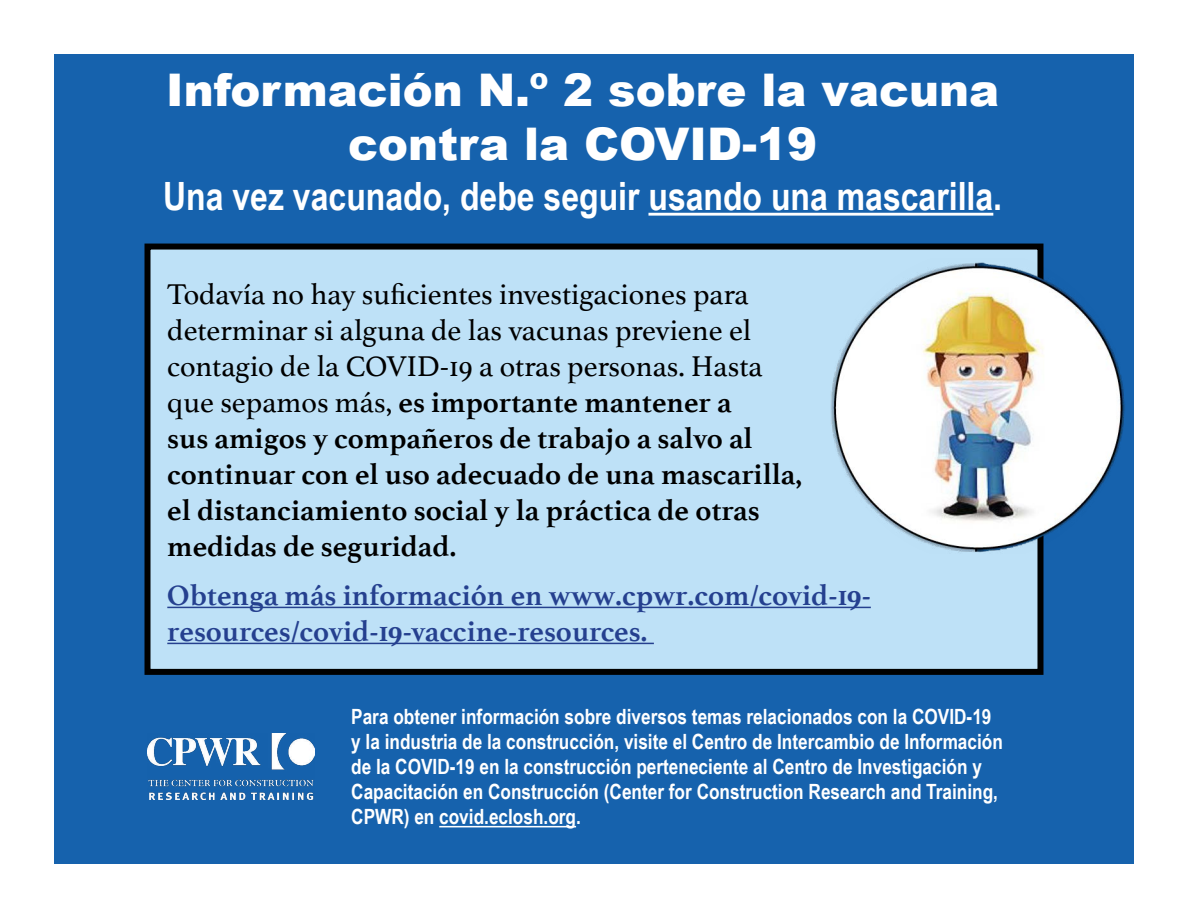
<style>
.page{position:relative;width:1188px;height:918px;background:#fff}
.page>*{position:absolute;margin:0;border:0;box-sizing:border-box;transform-origin:0 0}
.t1{font:900 45px/54px "Arial";color:#fff;text-align:center}
.t2{font:700 39px "Arial Narrow";color:#fff}
.t3{font:700 30px/36px "Athelas";color:#000}
.t4{font:700 30px/36px "Athelas";color:#25408f}
.t5{font:700 21px/25.2px "Arial Narrow";color:#fff}
.s1{font-weight:400}
</style>
<div class="page">
<div style="left:54px;top:54px;width:1080px;height:810px;background:#1662ad"></div>
<div style="left:148px;top:247px;width:892px;height:425px;background:#bee1f7"></div>
<div style="left:145px;top:244px;width:898px;height:431px;border:6px solid #000"></div>
<img style="left:831px;top:258px;width:294px;height:297px">
<hr style="left:167px;top:607px;width:704px;height:1px;background:#25408f">
<hr style="left:167px;top:643px;width:487px;height:1px;background:#25408f">
<hr style="left:648px;top:213px;width:345px;height:3px;background:#fff">
<img style="left:148px;top:733px;width:166px;height:66px">
<hr style="left:439px;top:826px;width:137px;height:1px;background:#fff">
<h1 class="t1" style="left:166px;top:62px;width:834px">Información N.º 2 sobre la vacuna contra la COVID-19</h1>
<h2 class="t2" style="left:163px;top:167px;width:840px">Una vez vacunado, debe seguir usando una mascarilla.</h2>
<p class="t3" style="left:167px;top:275px;width:636px"><span class="s1">Todavía no hay suficientes investigaciones para determinar si alguna de las vacunas previene el contagio de la COVID-19 a otras personas. Hasta que sepamos más,</span> es importante mantener a<br>sus amigos y compañeros de trabajo a salvo al continuar con el uso adecuado de una mascarilla, el distanciamiento social y la práctica de otras medidas de seguridad.</p>
<p class="t4" style="left:167px;top:577px;width:705px">Obtenga más información en www.cpwr.com/covid-19- resources/covid-19-vaccine-resources.</p>
<p class="t5" style="left:351px;top:703px;width:653px">Para obtener información sobre diversos temas relacionados con la COVID-19 y la industria de la construcción, visite el Centro de Intercambio de Información de la COVID-19 en la construcción perteneciente al Centro de Investigación y Capacitación en Construcción (Center for Construction Research and Training, CPWR) en covid.eclosh.org.</p>
</div>
